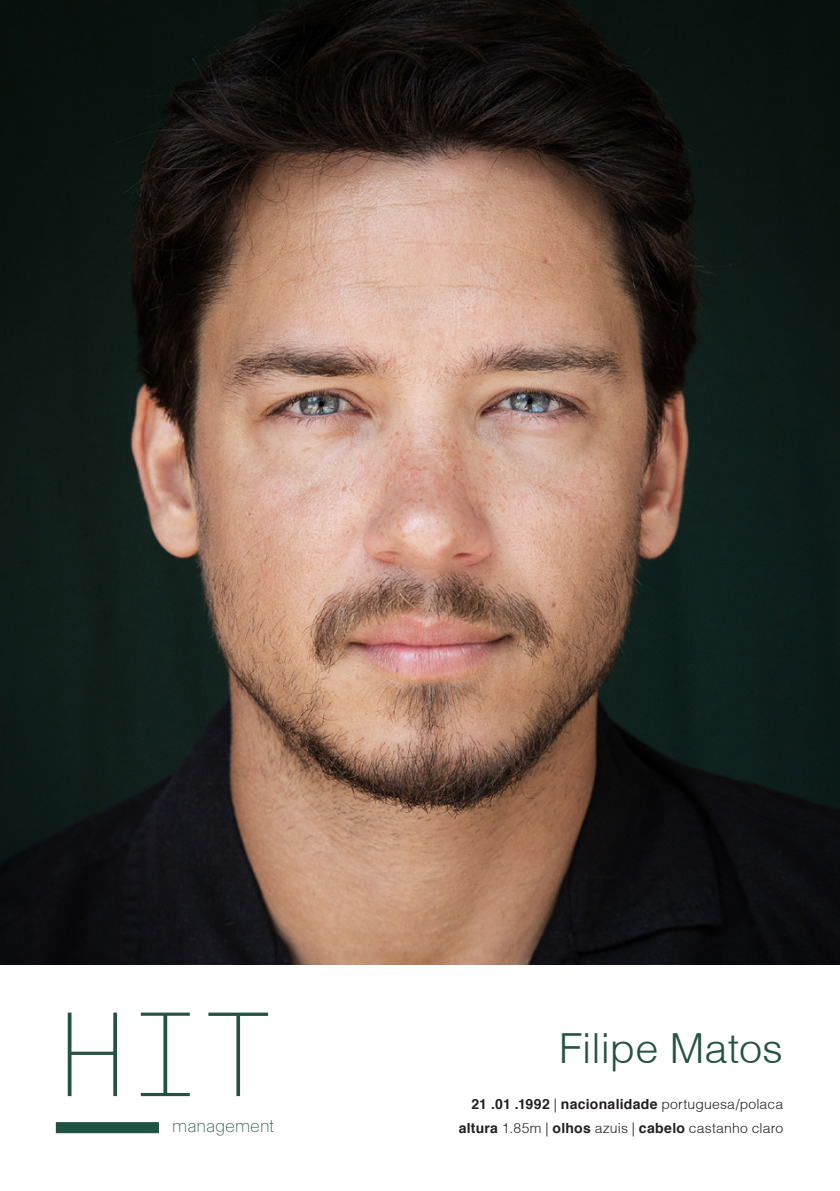
<style>
.page{position:relative;width:840px;height:1191px;background:#fff}
.page>*{position:absolute;margin:0;border:0;box-sizing:border-box;transform-origin:0 0}
.t1{font:200 117.6px "GT America Mono";color:#265243}
.t2{font:300 41.4px "Helvetica";color:#265243}
.t3{font:100 18px "Basel";color:#205244}
.t4{font:300 14px "Helvetica";letter-spacing:.01em;color:#231f20}
.t5{font:700 14px "Helvetica";letter-spacing:.02em;color:#231f20}
.s1{font-weight:300}
.s2{font-weight:700}
</style>
<div class="page">
<div style="left:56px;top:1122px;width:103px;height:11px;background:#205244"></div>
<img style="left:0;top:0;width:839px;height:964px">
<p class="t1" style="left:56px;top:988px;width:220px">HIT</p>
<p class="t3" style="left:172px;top:1114px;width:103px">management</p>
<p class="t2" style="left:559px;top:1023px;width:225px">Filipe Matos</p>
<p class="t5" style="left:471px;top:1095px;width:313px">21 .01 .1992 <span class="s1">|</span> nacionalidade <span class="s1">portuguesa/polaca</span></p>
<p class="t4" style="left:458px;top:1119px;width:326px"><span class="s2">altura</span> 1.85m | <span class="s2">olhos</span> azuis | <span class="s2">cabelo</span> castanho claro</p>
</div>
